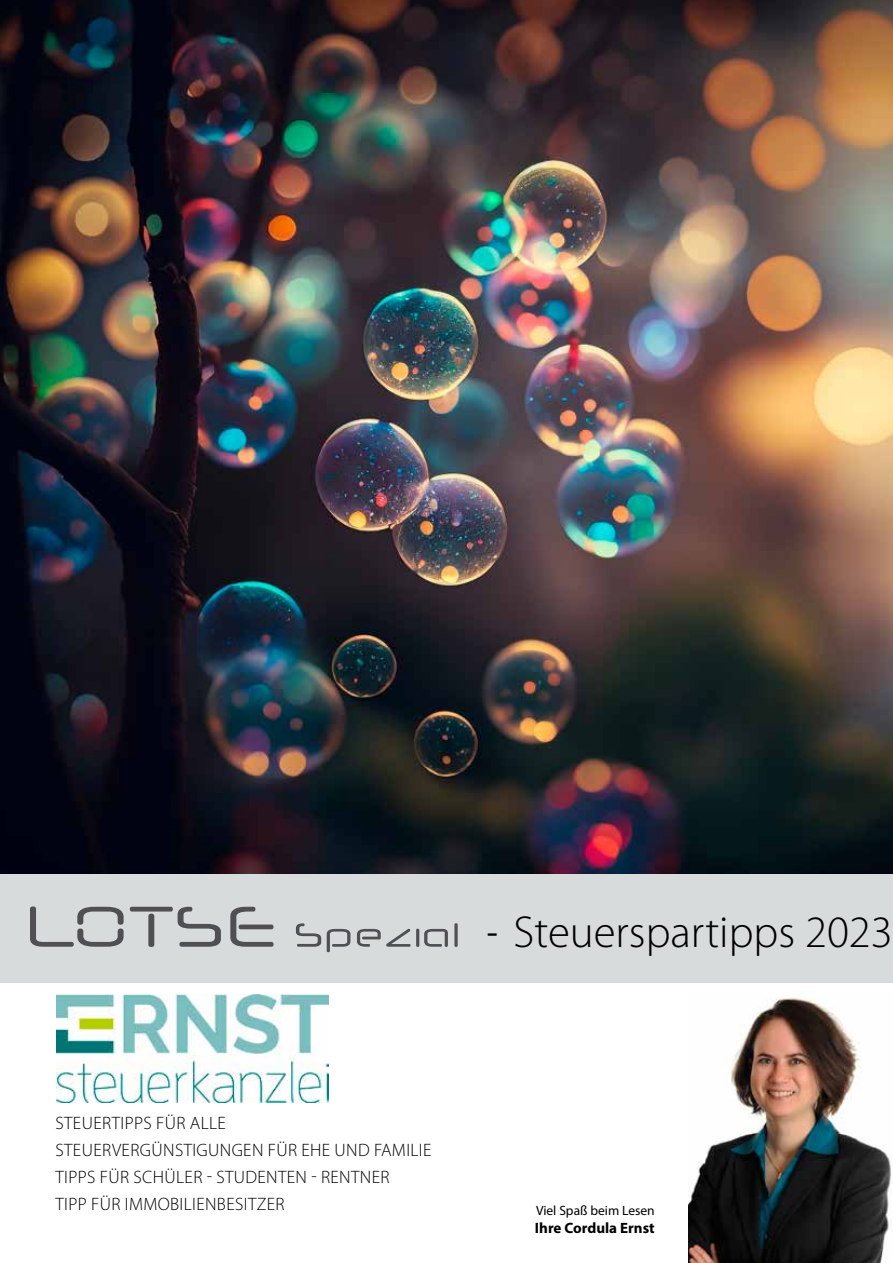
<style>
.page{position:relative;width:893px;height:1263px;background:#fff}
.page>*{position:absolute;margin:0;border:0;box-sizing:border-box;transform-origin:0 0}
.t1{font:300 45px "Myriad Pro";color:#000}
.t2{font:300 18px/27px "Myriad Pro";letter-spacing:.02em;color:#000}
.t3{font:700 15px "Myriad Pro";color:#000}
.t4{font:13.5px "Myriad Pro";color:#000}
.s1{font-family:"Neuropol Nova";font-weight:400;font-size:90px;color:#504f53}
.s2{font-family:"Neuropol Nova";font-weight:400;font-size:52.5px;color:#504f53}
.s3{font-weight:400;font-size:36px}
</style>
<div class="page">
<img style="left:0;top:0;width:893px;height:874px">
<div style="left:0;top:874px;width:893px;height:108px;background:#d8dbdc"></div>
<img style="left:689px;top:997px;width:202px;height:266px">
<img style="left:57px;top:995px;width:272px;height:107px">
<h1 class="t1" style="left:25px;top:907px;width:869px"><span class="s1">LOTSE</span> <span class="s2">Spezial</span> <span class="s3">-</span> Steuerspartipps 2023</h1>
<p class="t2" style="left:56px;top:1110px;width:377px">STEUERTIPPS FÜR ALLE STEUERVERGÜNSTIGUNGEN FÜR EHE UND FAMILIE TIPPS FÜR SCHÜLER - STUDENTEN - RENTNER<br>TIPP FÜR IMMOBILIENBESITZER</p>
<p class="t4" style="left:536px;top:1202px;width:120px">Viel Spaß beim Lesen</p>
<p class="t3" style="left:535px;top:1218px;width:121px">Ihre Cordula Ernst</p>
</div>
